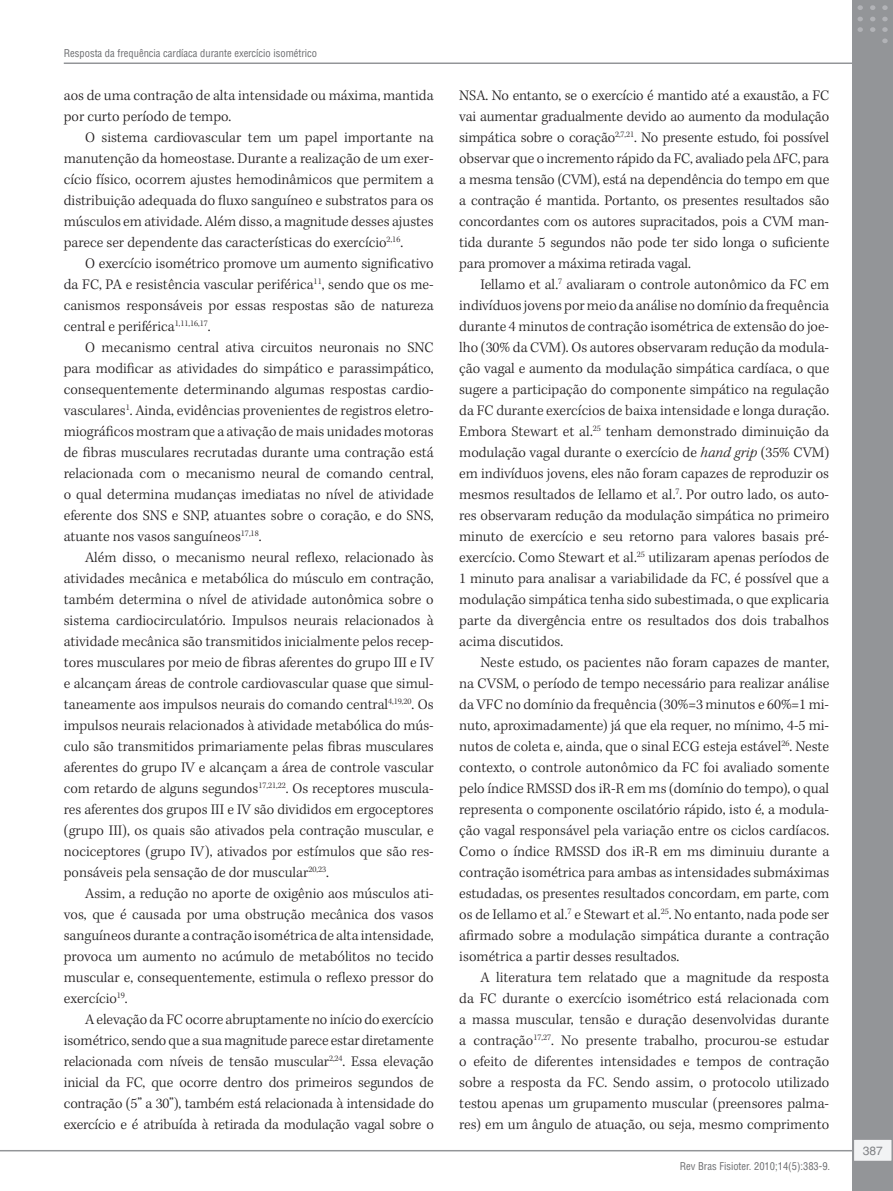
<style>
.page{position:relative;width:893px;height:1191px;background:#fff}
.page>*{position:absolute;margin:0;border:0;box-sizing:border-box;transform-origin:0 0}
.z05_0_texto_txt{font:300 15px/21px "Kepler Std";color:#231f20;text-align:justify}
.t1{font:12px "Helvetica LT Std";color:#808285}
.t2{font:condensed 10.5px "Helvetica LT Std";color:#6c6d70}
.s1{font-style:italic}
</style>
<div class="page">
<hr style="left:0;top:1150px;width:879px;height:1px;background:#939598">
<hr style="left:64px;top:62px;width:810px;height:2px;background:#939598">
<div style="left:853px;top:0;width:40px;height:1191px;background:#939598"></div>
<div style="left:853px;top:1139px;width:39px;height:22px;background:#f2f3f4"></div>
<div style="left:853px;top:1138px;width:40px;height:24px;border:2px solid #939598"></div>
<svg style="left:857px;top:27px;width:6px;height:5px"></svg>
<svg style="left:857px;top:17px;width:6px;height:4px"></svg>
<svg style="left:857px;top:5px;width:6px;height:5px"></svg>
<svg style="left:870px;top:27px;width:5px;height:5px"></svg>
<svg style="left:870px;top:17px;width:5px;height:4px"></svg>
<svg style="left:870px;top:5px;width:5px;height:5px"></svg>
<svg style="left:882px;top:27px;width:6px;height:5px"></svg>
<svg style="left:882px;top:38px;width:6px;height:5px"></svg>
<svg style="left:882px;top:17px;width:6px;height:4px"></svg>
<svg style="left:882px;top:5px;width:6px;height:5px"></svg>
<p class="t2" style="left:64px;top:46px;width:255px">Resposta da frequência cardíaca durante exercício isométrico</p>
<p class="z05_0_texto_txt" style="left:64px;top:85px;width:371px">aos de uma contração de alta intensidade ou máxima, mantida por curto período de tempo.</p>
<p class="z05_0_texto_txt" style="left:64px;top:127px;width:371px;text-indent:21px">O sistema cardiovascular tem um papel importante na manutenção da homeostase. Durante a realização de um exer&shy;cício físico, ocorrem ajustes hemodinâmicos que permitem a distribuição adequada do fluxo sanguíneo e substratos para os músculos em atividade. Além disso, a magnitude desses ajustes parece ser dependente das características do exercício<sup>2,16</sup>.</p>
<p class="z05_0_texto_txt" style="left:64px;top:253px;width:371px;text-indent:21px">O exercício isométrico promove um aumento significativo da FC, PA e resistência vascular periférica<sup>11</sup>, sendo que os me&shy;canismos responsáveis por essas respostas são de natureza central e periférica<sup>1,11,16,17</sup>.</p>
<p class="z05_0_texto_txt" style="left:64px;top:337px;width:371px;text-indent:21px">O mecanismo central ativa circuitos neuronais no SNC para modificar as atividades do simpático e parassimpático, consequentemente determinando algumas respostas cardio&shy;vasculares<sup>1</sup>. Ainda, evidências provenientes de registros eletro&shy;miográficos mostram que a ativação de mais unidades motoras de fibras musculares recrutadas durante uma contração está relacionada com o mecanismo neural de comando central, o qual determina mudanças imediatas no nível de atividade eferente dos SNS e SNP, atuantes sobre o coração, e do SNS, atuante nos vasos sanguíneos<sup>17,18</sup>.</p>
<p class="z05_0_texto_txt" style="left:64px;top:547px;width:371px;text-indent:21px">Além disso, o mecanismo neural reflexo, relacionado às atividades mecânica e metabólica do músculo em contração, também determina o nível de atividade autonômica sobre o sistema cardiocirculatório. Impulsos neurais relacionados à atividade mecânica são transmitidos inicialmente pelos recep&shy;tores musculares por meio de fibras aferentes do grupo III e IV e alcançam áreas de controle cardiovascular quase que simul&shy;taneamente aos impulsos neurais do comando central<sup>4,19,20</sup>. Os impulsos neurais relacionados à atividade metabólica do mús&shy;culo são transmitidos primariamente pelas fibras musculares aferentes do grupo IV e alcançam a área de controle vascular com retardo de alguns segundos<sup>17,21,22</sup>. Os receptores muscula&shy;res aferentes dos grupos III e IV são divididos em ergoceptores (grupo III), os quais são ativados pela contração muscular, e nociceptores (grupo IV), ativados por estímulos que são res&shy;ponsáveis pela sensação de dor muscular<sup>20,23</sup>.</p>
<p class="z05_0_texto_txt" style="left:64px;top:883px;width:371px;text-indent:21px">Assim, a redução no aporte de oxigênio aos músculos ati&shy;vos, que é causada por uma obstrução mecânica dos vasos sanguíneos durante a contração isométrica de alta intensidade, provoca um aumento no acúmulo de metabólitos no tecido muscular e, consequentemente, estimula o reflexo pressor do exercício<sup>19</sup>.</p>
<p class="z05_0_texto_txt" style="left:64px;top:1009px;width:371px;text-indent:21px">A elevação da FC ocorre abruptamente no início do exercício isométrico, sendo que a sua magnitude parece estar diretamente relacionada com níveis de tensão muscular<sup>2,24</sup>. Essa elevação inicial da FC, que ocorre dentro dos primeiros segundos de contração (5” a 30”), também está relacionada à intensidade do exercício e é atribuída à retirada da modulação vagal sobre o</p>
<p class="z05_0_texto_txt" style="left:459px;top:85px;width:371px">NSA. No entanto, se o exercício é mantido até a exaustão, a FC vai aumentar gradualmente devido ao aumento da modulação simpática sobre o coração<sup>2,7,21</sup>. No presente estudo, foi possível observar que o incremento rápido da FC, avaliado pela ∆FC, para a mesma tensão (CVM), está na dependência do tempo em que a contração é mantida. Portanto, os presentes resultados são concordantes com os autores supracitados, pois a CVM man&shy;tida durante 5 segundos não pode ter sido longa o suficiente para promover a máxima retirada vagal.</p>
<p class="z05_0_texto_txt" style="left:459px;top:274px;width:371px;text-indent:21px">Iellamo et al.<sup>7</sup> avaliaram o controle autonômico da FC em indivíduos jovens por meio da análise no domínio da frequência durante 4 minutos de contração isométrica de extensão do joe&shy;lho (30% da CVM). Os autores observaram redução da modula&shy;ção vagal e aumento da modulação simpática cardíaca, o que sugere a participação do componente simpático na regulação da FC durante exercícios de baixa intensidade e longa duração.<br>Embora Stewart et al.<sup>25</sup> tenham demonstrado diminuição da modulação vagal durante o exercício de <span class="s1">hand grip</span> (35% CVM) em indivíduos jovens, eles não foram capazes de reproduzir os mesmos resultados de Iellamo et al.<sup>7</sup>. Por outro lado, os auto&shy;res observaram redução da modulação simpática no primeiro minuto de exercício e seu retorno para valores basais pré&shy;exercício. Como Stewart et al.<sup>25</sup> utilizaram apenas períodos de 1 minuto para analisar a variabilidade da FC, é possível que a modulação simpática tenha sido subestimada, o que explicaria parte da divergência entre os resultados dos dois trabalhos acima discutidos.</p>
<p class="z05_0_texto_txt" style="left:459px;top:652px;width:371px;text-indent:21px">Neste estudo, os pacientes não foram capazes de manter, na CVSM, o período de tempo necessário para realizar análise da VFC no domínio da frequência (30%=3 minutos e 60%=1 mi&shy;nuto, aproximadamente) já que ela requer, no mínimo, 4-5 mi&shy;nutos de coleta e, ainda, que o sinal ECG esteja estável<sup>26</sup>. Neste contexto, o controle autonômico da FC foi avaliado somente pelo índice RMSSD dos iR-R em ms (domínio do tempo), o qual representa o componente oscilatório rápido, isto é, a modula&shy;ção vagal responsável pela variação entre os ciclos cardíacos.<br>Como o índice RMSSD dos iR-R em ms diminuiu durante a contração isométrica para ambas as intensidades submáximas estudadas, os presentes resultados concordam, em parte, com os de Iellamo et al.<sup>7</sup> e Stewart et al.<sup>25</sup>. No entanto, nada pode ser afirmado sobre a modulação simpática durante a contração isométrica a partir desses resultados.</p>
<p class="z05_0_texto_txt" style="left:459px;top:967px;width:371px;text-indent:21px">A literatura tem relatado que a magnitude da resposta da FC durante o exercício isométrico está relacionada com a massa muscular, tensão e duração desenvolvidas durante a contração<sup>17,27</sup>. No presente trabalho, procurou-se estudar o efeito de diferentes intensidades e tempos de contração sobre a resposta da FC. Sendo assim, o protocolo utilizado testou apenas um grupamento muscular (preensores palma&shy;res) em um ângulo de atuação, ou seja, mesmo comprimento</p>
<p class="t2" style="left:680px;top:1160px;width:152px">Rev Bras Fisioter. 2010;14(5):383-9.</p>
<p class="t1" style="left:863px;top:1143px;width:22px">387</p>
</div>
